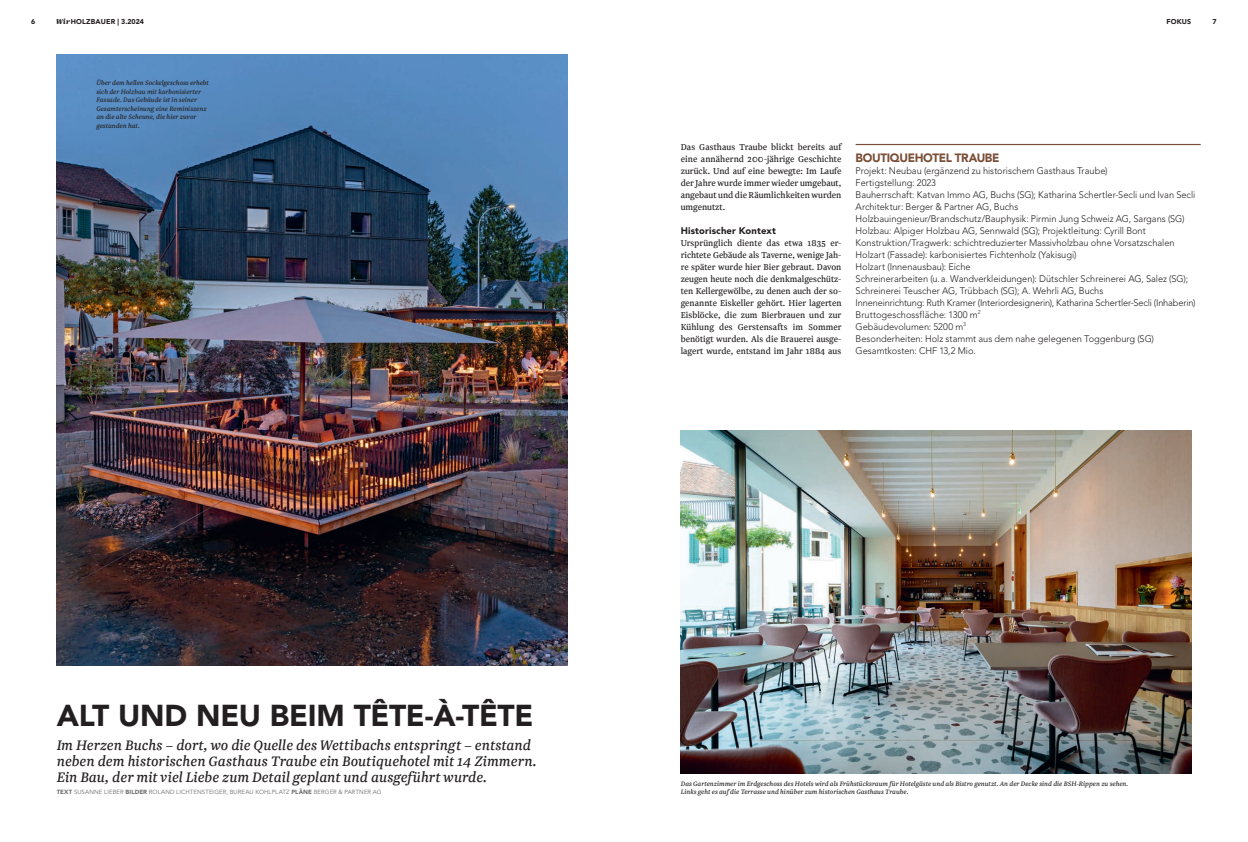
<style>
.page{position:relative;width:1248px;height:842px;background:#fff}
.page>*{position:absolute;margin:0;border:0;box-sizing:border-box;transform-origin:0 0}
.t1{font:900 30px "Avenir LT Std";letter-spacing:-.01em;color:#231f20}
.t2{font:italic 16px/16.3px "Newzald";color:#231f20}
.t3{font:900 12px "Avenir LT Std";letter-spacing:-.03em;color:#794f37}
.t4{font:10px/12px "Newzald";color:#231f20;text-align:justify}
.t5{font:300 9.5px/12px "Avenir LT Std";color:#231f20}
.t6{font:900 9.5px "Avenir LT Std";letter-spacing:.015em;color:#231f20}
.t7{font:italic 7.5px/8.5px "Newzald";color:#231f20}
.t8{font:900 7px "Avenir LT Std";letter-spacing:.025em;color:#231f20}
.t9{font:6px "Avenir LT Std";letter-spacing:.02em;color:#6c6d70}
.s1{font-family:"Newzald";font-style:italic;font-size:8.2px}
.s2{font-weight:900}
</style>
<div class="page">
<img style="left:57px;top:55px;width:510px;height:611px">
<hr style="left:855px;top:144px;width:345px;height:1px;background:#794f37">
<img style="left:680px;top:431px;width:511px;height:342px">
<p class="t8" style="left:31px;top:17px;width:6px">6</p>
<p class="t8" style="left:56px;top:17px;width:89px"><span class="s1">Wir</span>HOLZBAUER | 3.2024</p>
<p class="t8" style="left:1166px;top:17px;width:26px">FOKUS</p>
<p class="t8" style="left:1212px;top:17px;width:6px">7</p>
<p class="t7" style="left:96px;top:79px;width:114px">Über dem hellen Sockelgeschoss erhebt sich der Holzbau mit karbonisierter<br>Fassade. Das Gebäude ist in seiner<br>Gesamterscheinung eine Reminiszenz an die alte Scheune, die hier zuvor gestanden hat.</p>
<h1 class="t1" style="left:57px;top:697px;width:478px">ALT UND NEU BEIM TÊTE-À-TÊTE</h1>
<h2 class="t2" style="left:57px;top:736px;width:481px">Im Herzen Buchs – dort, wo die Quelle des Wettibachs entspringt – entstand neben dem historischen Gasthaus Traube ein Boutiquehotel mit 14 Zimmern.<br>Ein Bau, der mit viel Liebe zum Detail geplant und ausgeführt wurde.</h2>
<p class="t9" style="left:57px;top:789px;width:326px"><span class="s2">TEXT</span> SUSANNE LIEBER <span class="s2">BILDER</span> ROLAND LICHTENSTEIGER, BUREAU KOHLPLATZ <span class="s2">PLÄNE</span> BERGER &amp; PARTNER AG</p>
<p class="t4" style="left:680px;top:140px;width:162px">Das Gasthaus Traube blickt bereits auf eine annähernd 200-jährige Geschichte zurück. Und auf eine bewegte: Im Laufe der Jahre wurde immer wieder umgebaut, angebaut und die Räumlichkeiten wurden umgenutzt.</p>
<p class="t6" style="left:680px;top:224px;width:97px">Historischer Kontext</p>
<p class="t4" style="left:680px;top:236px;width:162px">Ursprünglich diente das etwa 1835 er&shy;richtete Gebäude als Taverne, wenige Jah&shy;re später wurde hier Bier gebraut. Davon zeugen heute noch die denkmalgeschütz&shy;ten Kellergewölbe, zu denen auch der so&shy;genannte Eiskeller gehört. Hier lagerten Eisblöcke, die zum Bierbrauen und zur Kühlung des Gerstensafts im Sommer benötigt wurden. Als die Brauerei ausge&shy;lagert wurde, entstand im Jahr 1884 aus</p>
<p class="t3" style="left:855px;top:150px;width:145px">BOUTIQUEHOTEL TRAUBE</p>
<p class="t5" style="left:855px;top:164px;width:341px">Projekt: Neubau (ergänzend zu historischem Gasthaus Traube)<br>Fertigstellung: 2023<br>Bauherrschaft: Katvan Immo AG, Buchs (SG); Katharina Schertler-Secli und Ivan Secli Architektur: Berger &amp; Partner AG, Buchs<br>Holzbauingenieur/Brandschutz/Bauphysik: Pirmin Jung Schweiz AG, Sargans (SG)<br>Holzbau: Alpiger Holzbau AG, Sennwald (SG); Projektleitung: Cyrill Bont Konstruktion/Tragwerk: schichtreduzierter Massivholzbau ohne Vorsatzschalen Holzart (Fassade): karbonisiertes Fichtenholz (Yakisugi)<br>Holzart (Innenausbau): Eiche<br>Schreinerarbeiten (u.a. Wandverkleidungen): Dütschler Schreinerei AG, Salez (SG); Schreinerei Teuscher AG, Trübbach (SG); A. Wehrli AG, Buchs<br>Inneneinrichtung: Ruth Kramer (Interiordesignerin), Katharina Schertler-Secli (Inhaberin)<br>Bruttogeschossfläche: 1300 m<sup>2<br></sup>Gebäudevolumen: 5200 m<sup>3<br></sup>Besonderheiten: Holz stammt aus dem nahe gelegenen Toggenburg (SG)<br>Gesamtkosten: CHF 13,2 Mio.</p>
<p class="t7" style="left:680px;top:779px;width:449px">Das Gartenzimmer im Erdgeschoss des Hotels wird als Frühstücksraum für Hotelgäste und als Bistro genutzt. An der Decke sind die BSH-Rippen zu sehen.<br>Links geht es auf die Terrasse und hinüber zum historischen Gasthaus Traube.</p>
</div>
